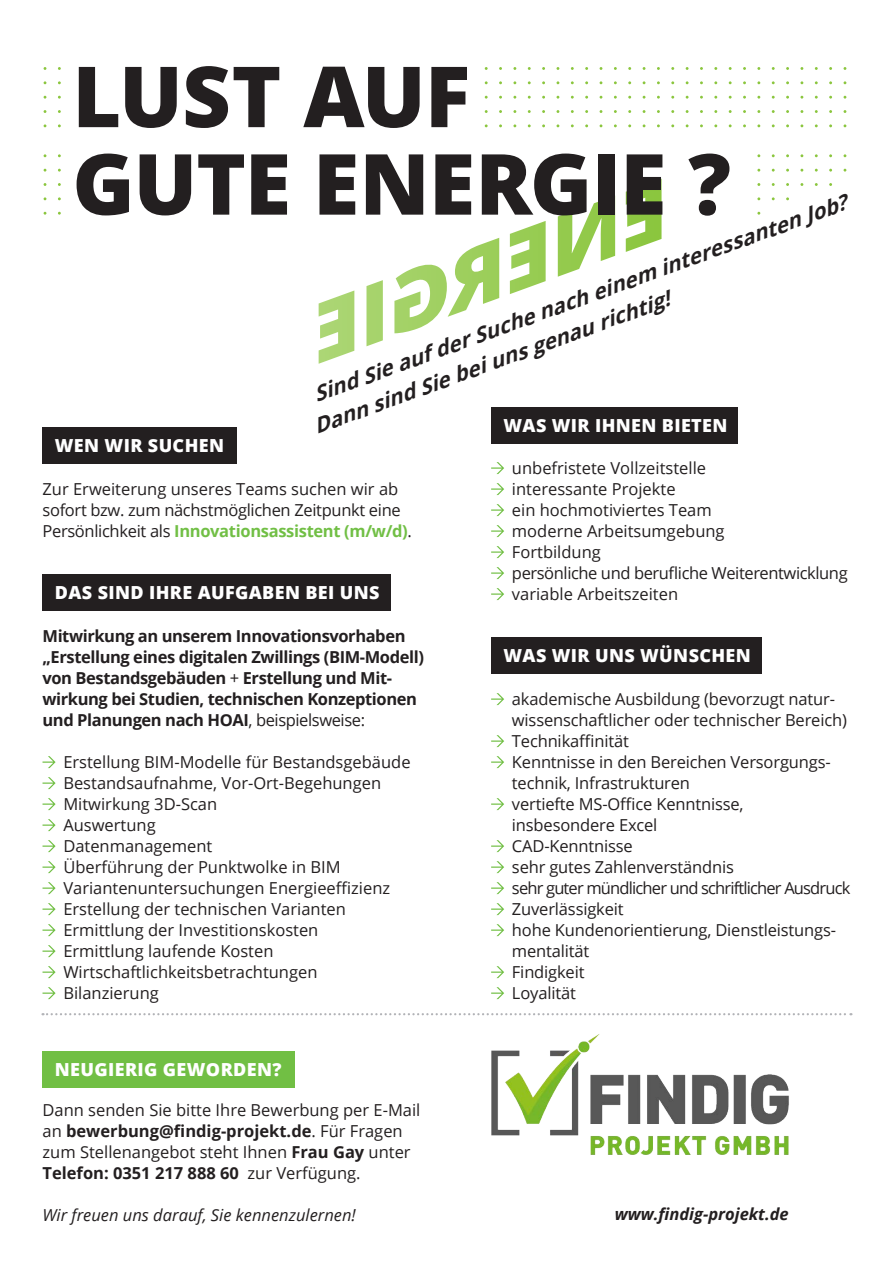
<style>
.page{position:relative;width:893px;height:1263px;background:#fff}
.page>*{position:absolute;margin:0;border:0;box-sizing:border-box;transform-origin:0 0}
.t1{font:800 84.3px/87.4px "Open Sans";letter-spacing:-.01em;color:#231f20}
.t2{font:italic 700 21px/30px "Open Sans";color:#231f20}
.t3{font:800 18px "Open Sans";letter-spacing:.02em;color:#fff}
.t4{font:16.5px/21px "Open Sans";color:#231f20}
.t5{font:700 16.5px/21px "Open Sans";letter-spacing:-.025em;color:#231f20}
.t6{font:16.5px/21px "Open Sans";letter-spacing:-.02em;color:#231f20}
.t7{font:italic 16.5px "Open Sans";color:#231f20}
.t8{font:italic 700 16.5px "Open Sans";color:#231f20}
.s1{font-weight:700;color:#71bf45}
.s2{font-weight:400}
.s3{font-weight:700}
</style>
<div class="page">
<div style="left:43px;top:427px;width:194px;height:37px;background:#231f20"></div>
<div style="left:43px;top:574px;width:348px;height:37px;background:#231f20"></div>
<svg style="left:43px;top:756px;width:13px;height:12px"></svg>
<svg style="left:43px;top:777px;width:13px;height:12px"></svg>
<svg style="left:43px;top:798px;width:13px;height:12px"></svg>
<svg style="left:43px;top:819px;width:13px;height:12px"></svg>
<svg style="left:43px;top:840px;width:13px;height:12px"></svg>
<svg style="left:43px;top:861px;width:13px;height:12px"></svg>
<svg style="left:43px;top:882px;width:13px;height:12px"></svg>
<svg style="left:43px;top:903px;width:13px;height:12px"></svg>
<svg style="left:43px;top:924px;width:13px;height:12px"></svg>
<svg style="left:43px;top:945px;width:13px;height:12px"></svg>
<svg style="left:43px;top:966px;width:13px;height:12px"></svg>
<svg style="left:43px;top:987px;width:13px;height:12px"></svg>
<div style="left:491px;top:408px;width:247px;height:36px;background:#231f20"></div>
<svg style="left:491px;top:462px;width:13px;height:12px"></svg>
<svg style="left:491px;top:483px;width:13px;height:12px"></svg>
<svg style="left:491px;top:504px;width:13px;height:12px"></svg>
<svg style="left:491px;top:525px;width:13px;height:12px"></svg>
<svg style="left:491px;top:546px;width:13px;height:12px"></svg>
<svg style="left:491px;top:567px;width:13px;height:12px"></svg>
<svg style="left:491px;top:588px;width:13px;height:12px"></svg>
<div style="left:491px;top:637px;width:270px;height:37px;background:#231f20"></div>
<svg style="left:491px;top:693px;width:13px;height:12px"></svg>
<svg style="left:491px;top:735px;width:13px;height:12px"></svg>
<svg style="left:491px;top:756px;width:13px;height:12px"></svg>
<svg style="left:491px;top:798px;width:13px;height:12px"></svg>
<svg style="left:491px;top:840px;width:13px;height:12px"></svg>
<svg style="left:491px;top:861px;width:13px;height:12px"></svg>
<svg style="left:491px;top:882px;width:13px;height:12px"></svg>
<svg style="left:491px;top:903px;width:13px;height:12px"></svg>
<svg style="left:491px;top:924px;width:13px;height:12px"></svg>
<svg style="left:491px;top:966px;width:13px;height:12px"></svg>
<svg style="left:491px;top:987px;width:13px;height:12px"></svg>
<div style="left:43px;top:1051px;width:252px;height:36px;background:#71bf44"></div>
<svg style="left:43px;top:1013px;width:803px;height:2px"></svg>
<svg style="left:757px;top:168px;width:90px;height:47px"></svg>
<svg style="left:319px;top:179px;width:342px;height:185px"></svg>
<img style="left:450px;top:1013px;width:383px;height:142px">
<h1 class="t1" style="left:72px;top:48px;width:660px">LUST AUF<br>GUTE ENERGIE ?</h1>
<p class="t2" style="left:299px;top:384px;width:578px;text-indent:11px;rotate:-20deg">Sind Sie auf der Suche nach einem interessanten Job?<br>Dann sind Sie bei uns genau richtig!</p>
<p class="t3" style="left:504px;top:412px;width:225px">WAS WIR IHNEN BIETEN</p>
<p class="t4" style="left:512px;top:457px;width:337px">unbefristete Vollzeitstelle<br>interessante Projekte<br>ein hochmotiviertes Team<br>moderne Arbeitsumgebung<br>Fortbildung<br>persönliche und berufliche Weiterentwicklung variable Arbeitszeiten</p>
<p class="t3" style="left:55px;top:432px;width:171px">WEN WIR SUCHEN</p>
<p class="t6" style="left:43px;top:478px;width:371px">Zur Erweiterung unseres Teams suchen wir ab sofort bzw. zum nächstmöglichen Zeitpunkt eine<br>Persönlichkeit als <span class="s1">Innovationsassistent (m/w/d)</span>.</p>
<p class="t3" style="left:55px;top:579px;width:326px">DAS SIND IHRE AUFGABEN BEI UNS</p>
<p class="t5" style="left:43px;top:625px;width:383px">Mitwirkung an unserem Innovationsvorhaben „Erstellung eines digitalen Zwillings (BIM-Modell) von Bestandsgebäuden <span class="s2">+</span> Erstellung und Mit&shy;wirkung bei Studien, technischen Konzeptionen und Planungen nach HOAI<span class="s2">, beispielsweise:</span></p>
<p class="t4" style="left:63px;top:751px;width:349px">Erstellung BIM-Modelle für Bestandsgebäude<br>Bestandsaufnahme, Vor-Ort-Begehungen<br>Mitwirkung 3D-Scan<br>Auswertung<br>Datenmanagement<br>Überführung der Punktwolke in BIM<br>Variantenuntersuchungen Energieeffizienz<br>Erstellung der technischen Varianten<br>Ermittlung der Investitionskosten<br>Ermittlung laufende Kosten<br>Wirtschaftlichkeitsbetrachtungen<br>Bilanzierung</p>
<p class="t3" style="left:504px;top:642px;width:249px">WAS WIR UNS WÜNSCHEN</p>
<p class="t4" style="left:512px;top:688px;width:340px">akademische Ausbildung (bevorzugt natur&shy;wissenschaftlicher oder technischer Bereich)<br>Technikaffinität<br>Kenntnisse in den Bereichen Versorgungs&shy;technik, Infrastrukturen<br>vertiefte MS-Office Kenntnisse, insbesondere Excel<br>CAD-Kenntnisse<br>sehr gutes Zahlenverständnis<br>sehr guter mündlicher und schriftlicher Ausdruck<br>Zuverlässigkeit<br>hohe Kundenorientierung, Dienstleistungs&shy;mentalität<br>Findigkeit<br>Loyalität</p>
<p class="t3" style="left:55px;top:1056px;width:228px">NEUGIERIG GEWORDEN?</p>
<p class="t4" style="left:43px;top:1098px;width:379px">Dann senden Sie bitte Ihre Bewerbung per E-Mail an <span class="s3">bewerbung@findig-projekt.de</span>. Für Fragen zum Stellenangebot steht Ihnen <span class="s3">Frau Gay</span> unter <span class="s3">Telefon: 0351 217 888 60</span> zur Verfügung.</p>
<p class="t7" style="left:43px;top:1203px;width:315px">Wir freuen uns darauf, Sie kennenzulernen!</p>
<p class="t8" style="left:615px;top:1203px;width:175px">www.findig-projekt.de</p>
</div>
